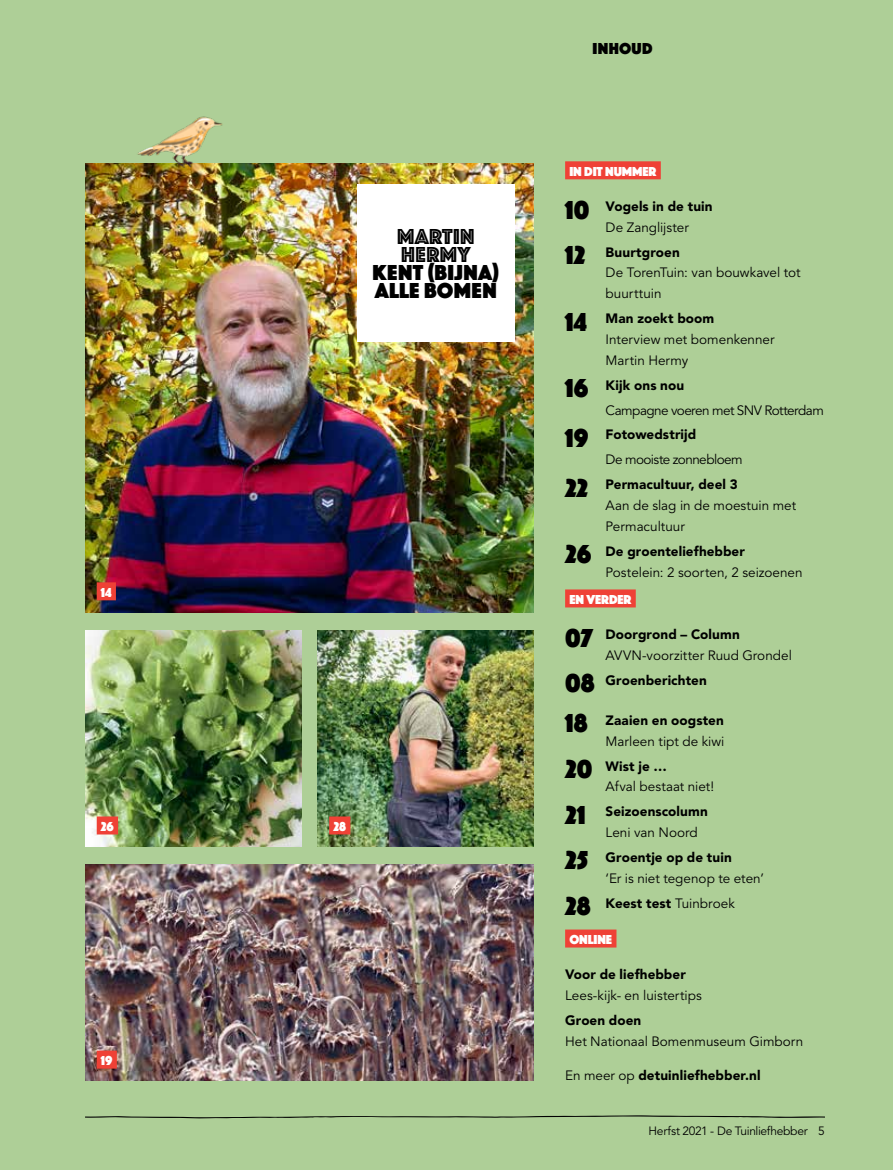
<style>
.page{position:relative;width:893px;height:1170px;background:#fff}
.page>*{position:absolute;margin:0;border:0;box-sizing:border-box;transform-origin:0 0}
.t1{font:22.5px/18px "Phosphate Solid";letter-spacing:.015em;color:#000}
.t2{font:22.5px/18px "Phosphate Inline";letter-spacing:.015em;color:#000}
.t3{font:16.5px "Phosphate Solid";letter-spacing:.025em;color:#000}
.t4{font:13.5px/20.7px "Avenir LT Std";color:#000}
.t5{font:900 13.5px/20.7px "Avenir LT Std";letter-spacing:.005em;color:#000}
.t6{font:13.5px "Avenir LT Std";letter-spacing:-.04em;color:#000}
.t7{font:13.5px "Phosphate Solid";letter-spacing:-.01em;color:#fff}
.t8{font:12px "Avenir LT Std";letter-spacing:-.025em;color:#000}
.s1{font-family:"Phosphate Solid";font-weight:400;font-size:27px}
.s2{font-weight:400}
.s3{font-family:"Phosphate Solid";font-size:27px}
.s4{font-weight:900}
</style>
<div class="page">
<div style="left:0;top:0;width:893px;height:1169px;background:#aecf97"></div>
<img style="left:85px;top:864px;width:448px;height:216px">
<img style="left:317px;top:630px;width:216px;height:216px">
<img style="left:85px;top:630px;width:216px;height:216px">
<img style="left:85px;top:164px;width:448px;height:448px">
<div style="left:357px;top:184px;width:157px;height:158px;background:#fff"></div>
<svg style="left:85px;top:1115px;width:740px;height:3px;background:#718662"></svg>
<div style="left:565px;top:161px;width:96px;height:18px;background:#ef4136"></div>
<div style="left:565px;top:589px;width:71px;height:18px;background:#ef4136"></div>
<div style="left:565px;top:929px;width:51px;height:18px;background:#ef4136"></div>
<div style="left:97px;top:582px;width:19px;height:18px;background:#ef4136"></div>
<div style="left:329px;top:816px;width:21px;height:18px;background:#ef4136"></div>
<div style="left:97px;top:1050px;width:20px;height:18px;background:#ef4136"></div>
<div style="left:97px;top:816px;width:21px;height:18px;background:#ef4136"></div>
<img style="left:129px;top:76px;width:116px;height:105px">
<p class="t7" style="left:101px;top:582px;width:12px">14</p>
<p class="t7" style="left:101px;top:816px;width:14px">26</p>
<p class="t7" style="left:101px;top:1050px;width:13px">19</p>
<h1 class="t2" style="left:397px;top:226px;width:79px">MARTIN<br>HERMY</h1>
<h1 class="t1" style="left:373px;top:262px;width:128px">KENT (BIJNA)<br>ALLE BOMEN</h1>
<p class="t7" style="left:333px;top:816px;width:14px">28</p>
<p class="t3" style="left:592px;top:37px;width:62px">INHOUD</p>
<p class="t7" style="left:569px;top:161px;width:89px">IN DIT NUMMER</p>
<p class="t5" style="left:606px;top:196px;width:109px;text-indent:-41px"><span class="s1">10</span> Vogels in de tuin<br><span class="s2">De Zanglijster</span></p>
<p class="t4" style="left:606px;top:242px;width:196px;text-indent:-41px"><span class="s3">12</span> <span class="s4">Buurtgroen<br></span>De TorenTuin: van bouwkavel tot buurttuin</p>
<p class="t4" style="left:606px;top:308px;width:170px;text-indent:-41px"><span class="s3">14</span> <span class="s4">Man zoekt boom<br></span>Interview met bomenkenner<br>Martin Hermy</p>
<p class="t5" style="left:565px;top:374px;width:121px"><span class="s1">16</span> Kijk ons nou</p>
<p class="t6" style="left:606px;top:402px;width:220px">Campagne voeren met SNV Rotterdam</p>
<p class="t5" style="left:565px;top:424px;width:133px"><span class="s1">19</span> Fotowedstrijd</p>
<p class="t6" style="left:606px;top:452px;width:139px">De mooiste zonnebloem</p>
<p class="t5" style="left:565px;top:474px;width:174px"><span class="s1">22</span> Permacultuur, deel 3</p>
<p class="t4" style="left:606px;top:495px;width:192px">Aan de slag in de moestuin met<br>Permacultuur</p>
<p class="t4" style="left:606px;top:541px;width:199px;text-indent:-41px"><span class="s3">26</span> <span class="s4">De groenteliefhebber<br></span>Postelein: 2 soorten, 2 seizoenen</p>
<p class="t7" style="left:569px;top:589px;width:63px">EN VERDER</p>
<p class="t4" style="left:606px;top:624px;width:188px;text-indent:-40px"><span class="s3">07</span> <span class="s4">Doorgrond – Column<br></span>AVVN-voorzitter Ruud Grondel</p>
<p class="t5" style="left:565px;top:669px;width:143px"><span class="s1">08</span> Groenberichten</p>
<p class="t4" style="left:565px;top:710px;width:161px;text-align:right"><span class="s3">18</span> <span class="s4">Zaaien en oogsten<br></span>Marleen tipt de kiwi</p>
<p class="t4" style="left:606px;top:755px;width:110px;text-indent:-41px"><span class="s3">20</span> <span class="s4">Wist je …<br></span>Afval bestaat niet!</p>
<p class="t5" style="left:606px;top:801px;width:104px;text-indent:-41px"><span class="s1">21</span> Seizoenscolumn<br><span class="s2">Leni van Noord</span></p>
<p class="t4" style="left:606px;top:847px;width:160px;text-indent:-41px"><span class="s3">25</span> <span class="s4">Groentje op de tuin<br></span>‘Er is niet tegenop te eten’</p>
<p class="t5" style="left:565px;top:892px;width:171px"><span class="s1">28</span> Keest test <span class="s2">Tuinbroek</span></p>
<p class="t7" style="left:569px;top:929px;width:44px">ONLINE</p>
<p class="t5" style="left:565px;top:964px;width:122px">Voor de liefhebber</p>
<p class="t4" style="left:565px;top:985px;width:138px">Lees-kijk- en luistertips</p>
<p class="t5" style="left:565px;top:1009px;width:78px">Groen doen</p>
<p class="t4" style="left:565px;top:1030px;width:239px">Het Nationaal Bomenmuseum Gimborn</p>
<p class="t5" style="left:565px;top:1064px;width:197px"><span class="s2">En meer op</span> detuinliefhebber.nl</p>
<p class="t8" style="left:649px;top:1123px;width:178px">Herfst 2021 - De Tuinliefhebber 5</p>
</div>
